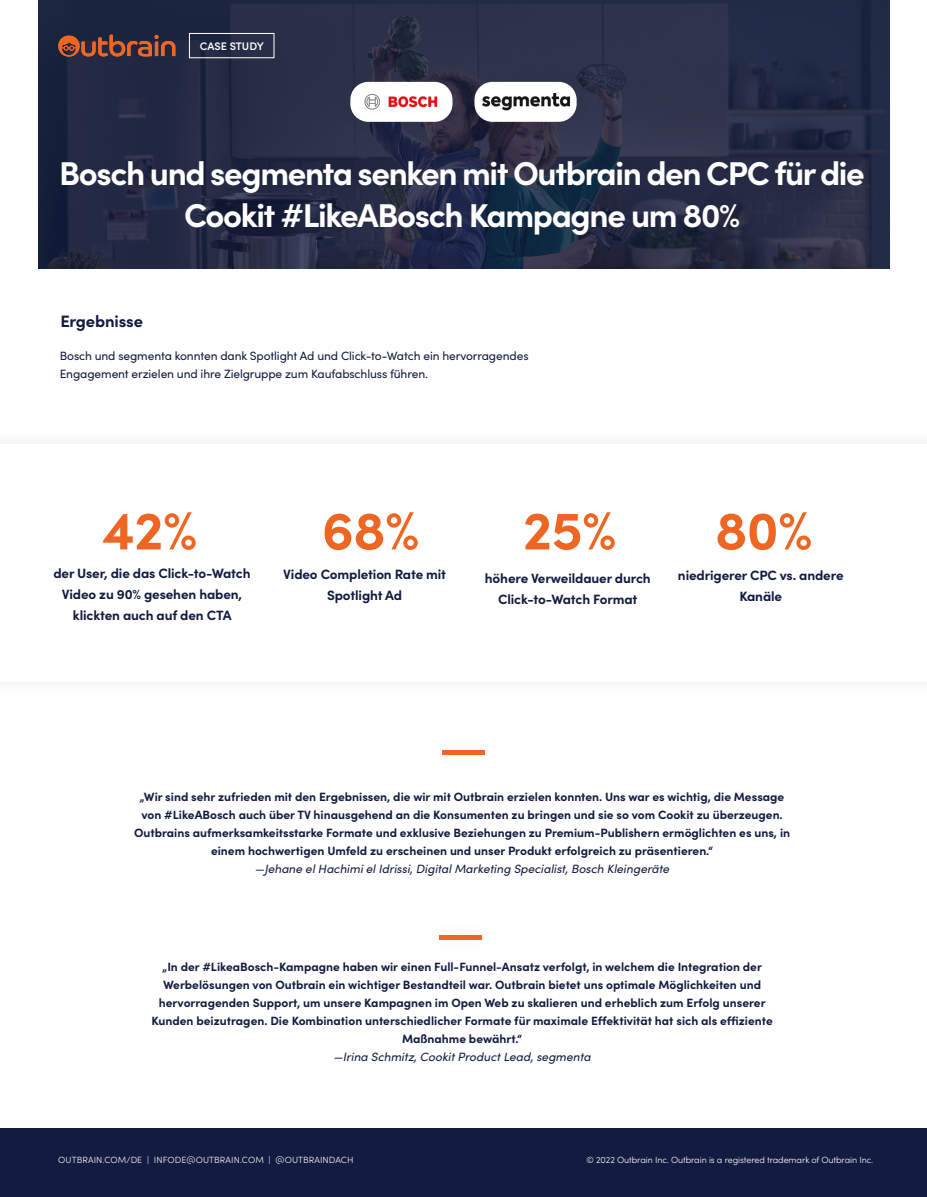
<style>
.page{position:relative;width:927px;height:1197px;background:#fff}
.page>*{position:absolute;margin:0;border:0;box-sizing:border-box;transform-origin:0 0}
.t1{font:700 54px "Sofia Pro";letter-spacing:-.01em;color:#ef6622}
.BODY_COPY_AFTER_HEAD{font:700 33px/42px "Sofia Pro";letter-spacing:-.04em;color:#fff;text-align:center}
.t2{font:700 16.5px "Sofia Pro";letter-spacing:-.01em;color:#121b40}
.t3{font:700 13.5px/21px "Sofia Pro";letter-spacing:-.01em;color:#121b40;text-align:center}
.t4{font:700 12px/18px "Sofia Pro";color:#121b40;text-align:center}
.t5{font:12px/18px "Sofia Pro";letter-spacing:-.01em;color:#121b40}
.t6{font:italic 12px "Sofia Pro";color:#121b40}
.t7{font:600 10.95px "Sofia Pro";color:#fff}
.t8{font:300 9px "Sofia Pro";letter-spacing:-.01em;color:#fff}
.t9{font:300 9px "Sofia Pro";letter-spacing:.01em;color:#fff}
</style>
<div class="page">
<div style="left:0;top:1127px;width:927px;height:70px;background:#121b40"></div>
<svg style="left:38px;top:0;width:851px;height:269px;background:#252b45"></svg>
<div style="left:189px;top:33px;width:85px;height:25px;border:1px solid #fff"></div>
<svg style="left:58px;top:35px;width:117px;height:22px;background:#754033"></svg>
<hr style="left:439px;top:935px;width:42px;height:4px;background:#ef6622">
<hr style="left:442px;top:750px;width:42px;height:4px;background:#ef6622">
<div style="left:335px;top:67px;width:132px;height:70px;background:#231f20;opacity:.1"></div>
<div style="left:350px;top:82px;width:102px;height:40px;background:#fff;border-radius:18px"></div>
<img style="left:364px;top:82px;width:73px;height:40px">
<div style="left:459px;top:67px;width:132px;height:70px;background:#231f20;opacity:.1"></div>
<div style="left:474px;top:82px;width:102px;height:40px;background:#fff;border-radius:18px"></div>
<img style="left:482px;top:93px;width:87px;height:17px">
<p class="t7" style="left:200px;top:37px;width:65px">CASE STUDY</p>
<p class="BODY_COPY_AFTER_HEAD" style="left:59px;top:149px;width:807px">Bosch und segmenta senken mit Outbrain den CPC für die<br>Cookit #LikeABosch Kampagne um 80%</p>
<p class="t2" style="left:60px;top:308px;width:84px">Ergebnisse</p>
<p class="t5" style="left:60px;top:346px;width:470px">Bosch und segmenta konnten dank Spotlight Ad und Click-to-Watch ein hervorragendes<br>Engagement erzielen und ihre Zielgruppe zum Kaufabschluss führen.</p>
<p class="t1" style="left:103px;top:489px;width:96px">42%</p>
<p class="t3" style="left:53px;top:562px;width:198px">der User, die das Click-to-Watch<br>Video zu 90% gesehen haben, klickten auch auf den CTA</p>
<p class="t1" style="left:322px;top:489px;width:99px">68%</p>
<p class="t3" style="left:283px;top:563px;width:164px">Video Completion Rate mit<br>Spotlight Ad</p>
<p class="t1" style="left:523px;top:489px;width:95px">25%</p>
<p class="t3" style="left:485px;top:566px;width:167px">höhere Verweildauer durch<br>Click-to-Watch Format</p>
<p class="t1" style="left:715px;top:489px;width:99px">80%</p>
<p class="t3" style="left:678px;top:563px;width:167px">niedrigerer CPC vs. andere<br>Kanäle</p>
<p class="t4" style="left:134px;top:787px;width:657px">„Wir sind sehr zufrieden mit den Ergebnissen, die wir mit Outbrain erzielen konnten. Uns war es wichtig, die Message von #LikeABosch auch über TV hinausgehend an die Konsumenten zu bringen und sie so vom Cookit zu überzeugen.<br>Outbrains aufmerksamkeitsstarke Formate und exklusive Beziehungen zu Premium-Publishern ermöglichten es uns, in einem hochwertigen Umfeld zu erscheinen und unser Produkt erfolgreich zu präsentieren.“</p>
<p class="t6" style="left:255px;top:860px;width:416px">—Jehane el Hachimi el Idrissi, Digital Marketing Specialist, Bosch Kleingeräte</p>
<p class="t4" style="left:159px;top:957px;width:608px">„In der #LikeaBosch-Kampagne haben wir einen Full-Funnel-Ansatz verfolgt, in welchem die Integration der<br>Werbelösungen von Outbrain ein wichtiger Bestandteil war. Outbrain bietet uns optimale Möglichkeiten und hervorragenden Support, um unsere Kampagnen im Open Web zu skalieren und erheblich zum Erfolg unserer</p>
<p class="t4" style="left:151px;top:1011px;width:623px">Kunden beizutragen. Die Kombination unterschiedlicher Formate für maximale Effektivität hat sich als effiziente<br>Maßnahme bewährt.“</p>
<p class="t6" style="left:333px;top:1048px;width:259px">—Irina Schmitz, Cookit Product Lead, segmenta</p>
<p class="t9" style="left:58px;top:1153px;width:297px">OUTBRAIN.COM/DE | INFODE@OUTBRAIN.COM | @OUTBRAINDACH</p>
<p class="t8" style="left:586px;top:1153px;width:288px">© 2022 Outbrain Inc. Outbrain is a registered trademark of Outbrain Inc.</p>
</div>
